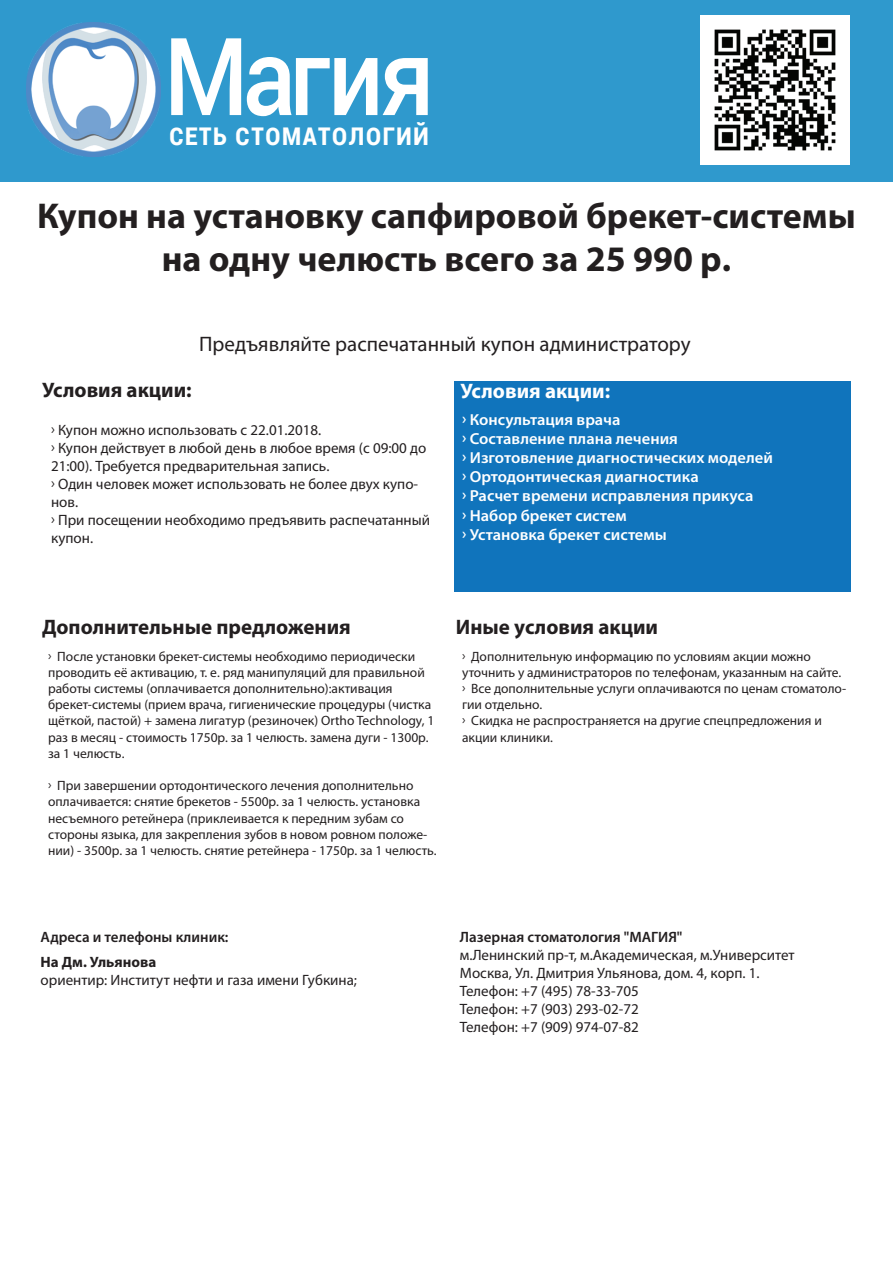
<style>
.page{position:relative;width:893px;height:1263px;background:#fff}
.page>*{position:absolute;margin:0;border:0;box-sizing:border-box;transform-origin:0 0}
.t1{font:500 107.85px "Roboto";letter-spacing:-.05em;color:#fff;scale:.9 1}
.t2{font:700 36px/43.2px "Myriad Pro";color:#231f20;text-align:center}
.t3{font:900 24.3px "Roboto";letter-spacing:.075em;color:#fff;scale:.9 1}
.t4{font:700 21px "Myriad Pro";color:#231f20}
.t5{font:21px "Myriad Pro";color:#231f20}
.t6{font:700 21px "Myriad Pro";color:#fff}
.t7{font:600 15.9px/19.2px "Myriad Pro";color:#fff}
.t8{font:15px/18px "Myriad Pro";color:#231f20}
.t9{font:600 15px "Myriad Pro";color:#231f20}
.t10{font:700 15px "Myriad Pro";color:#231f20}
.t11{font:13.5px/16.2px "Myriad Pro";color:#231f20}
</style>
<div class="page">
<div style="left:0;top:0;width:893px;height:182px;background:#2f99cd"></div>
<img style="left:27px;top:22px;width:134px;height:135px">
<div style="left:454px;top:382px;width:397px;height:210px;background:#1074bc"></div>
<img style="left:700px;top:16px;width:149px;height:149px">
<h1 class="t1" style="left:164px;top:1px;width:302px">Магия</h1>
<h3 class="t3" style="left:169px;top:119px;width:290px">СЕТЬ СТОМАТОЛОГИЙ</h3>
<h2 class="t2" style="left:37px;top:193px;width:820px">Купон на установку сапфировой брекет-системы на одну челюсть всего за 25 990 р.</h2>
<h3 class="t5" style="left:199px;top:331px;width:493px">Предъявляйте распечатанный купон администратору</h3>
<h3 class="t4" style="left:42px;top:376px;width:151px">Условия акции:</h3>
<p class="t8" style="left:51px;top:420px;width:380px">› Купон можно использовать с 22.01.2018.<br>› Купон действует в любой день в любое время (с 09:00 до 21:00). Требуется предварительная запись.<br>› Один человек может использовать не более двух купо&shy;нов.<br>› При посещении необходимо предъявить распечатанный купон.</p>
<h3 class="t6" style="left:460px;top:377px;width:151px">Условия акции:</h3>
<p class="t7" style="left:462px;top:409px;width:312px">› Консультация врача<br>› Составление плана лечения<br>› Изготовление диагностических моделей › Ортодонтическая диагностика<br>› Расчет времени исправления прикуса<br>› Набор брекет систем<br>› Установка брекет системы</p>
<h3 class="t4" style="left:42px;top:613px;width:310px">Дополнительные предложения</h3>
<p class="t11" style="left:48px;top:648px;width:388px">› После установки брекет-системы необходимо периодически проводить её активацию, т. е. ряд манипуляций для правильной работы системы (оплачивается дополнительно):активация брекет-системы (прием врача, гигиенические процедуры (чистка щёткой, пастой) + замена лигатур (резиночек) Ortho Technology, 1 раз в месяц - стоимость 1750р. за 1 челюсть. замена дуги - 1300р. за 1 челюсть.</p>
<p class="t11" style="left:48px;top:777px;width:390px">› При завершении ортодонтического лечения дополнительно оплачивается: снятие брекетов - 5500р. за 1 челюсть. установка несъемного ретейнера (приклеивается к передним зубам со стороны языка, для закрепления зубов в новом ровном положе&shy;нии) - 3500р. за 1 челюсть. снятие ретейнера - 1750р. за 1 челюсть.</p>
<h3 class="t4" style="left:456px;top:613px;width:204px">Иные условия акции</h3>
<p class="t11" style="left:462px;top:648px;width:386px">› Дополнительную информацию по условиям акции можно уточнить у администраторов по телефонам, указанным на сайте. › Все дополнительные услуги оплачиваются по ценам стоматоло&shy;гии отдельно.<br>› Скидка не распространяется на другие спецпредложения и акции клиники.</p>
<p class="t9" style="left:41px;top:927px;width:189px">Адреса и телефоны клиник:</p>
<p class="t10" style="left:41px;top:952px;width:117px">На Дм. Ульянова</p>
<p class="t8" style="left:41px;top:970px;width:318px">ориентир: Институт нефти и газа имени Губкина;</p>
<p class="t9" style="left:460px;top:927px;width:224px">Лазерная стоматология "МАГИЯ"</p>
<p class="t8" style="left:460px;top:946px;width:336px">м.Ленинский пр-т, м.Академическая, м.Университет Москва, Ул. Дмитрия Ульянова, дом. 4, корп. 1.<br>Телефон: +7 (495) 78-33-705<br>Телефон: +7 (903) 293-02-72<br>Телефон: +7 (909) 974-07-82</p>
</div>
